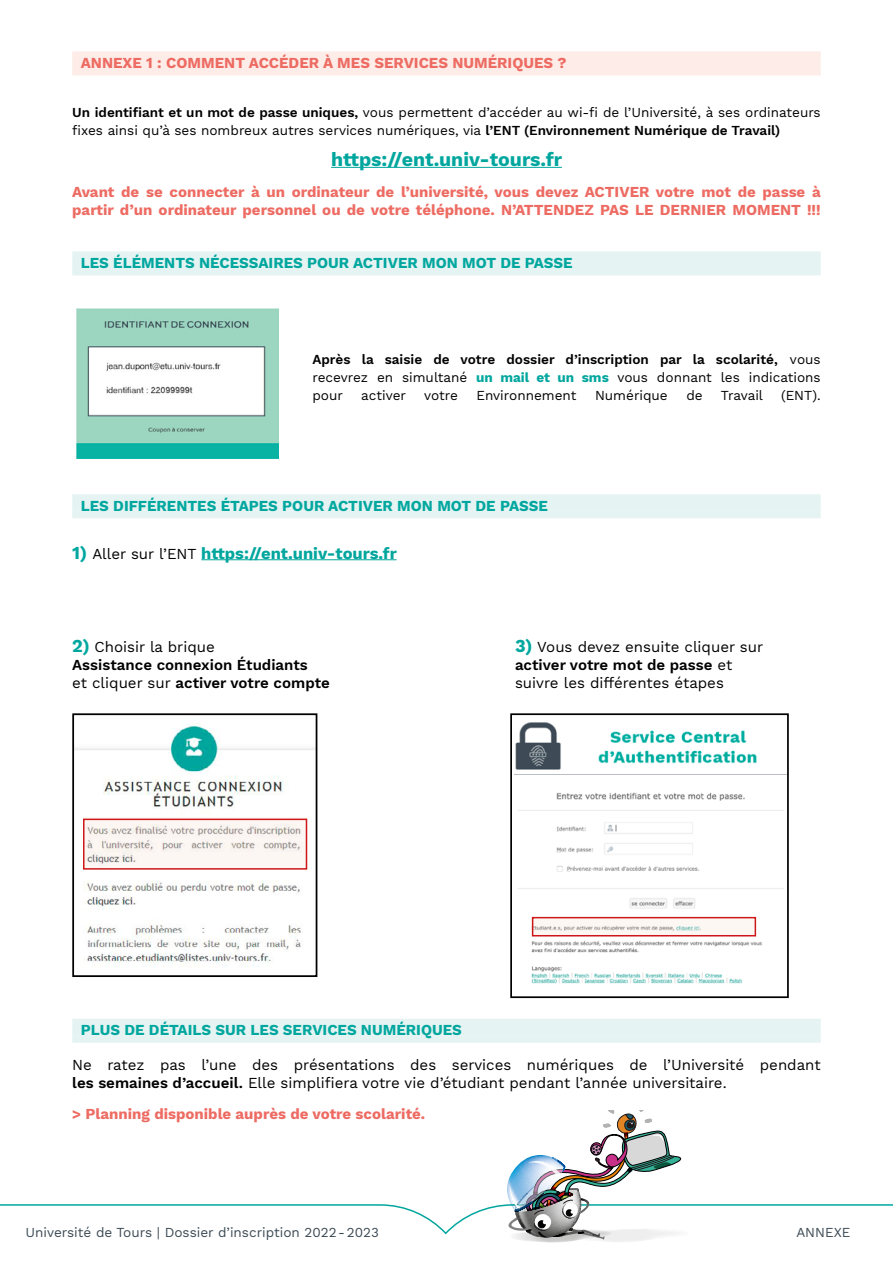
<style>
.page{position:relative;width:893px;height:1263px;background:#fff}
.page>*{position:absolute;margin:0;border:0;box-sizing:border-box;transform-origin:0 0}
.t1{font:700 19.5px "Work Sans";color:#00a69e}
.t2{font:700 16.5px "Work Sans";color:#00a69e}
.t3{font:700 15px/18px "Work Sans";color:#ed6b62}
.t4{font:15px/18px "Work Sans";color:#000}
.t5{font:700 15px "Work Sans";color:#00a79f}
.t6{font:600 15px/18px "Work Sans";color:#000}
.t7{font:13.5px/18px "Work Sans";color:#000}
.t8{font:600 13.5px/18px "Work Sans";color:#000;text-align:justify}
.t9{font:13.5px "Work Sans";color:#3b4953}
.s1{font-weight:600}
.s2{font-weight:400}
.s3{font-weight:700;color:#00a69e}
.s4{font-size:18px;color:#00a79f}
.s5{font-weight:400;font-size:15px;color:#000}
.s6{font-weight:700;font-size:18px;color:#00a79f}
</style>
<div class="page">
<svg style="left:0;top:1204px;width:893px;height:39px"></svg>
<div style="left:72px;top:51px;width:749px;height:17px;background:#fdece7"></div>
<div style="left:72px;top:68px;width:749px;height:7px;background:#fdece7"></div>
<hr style="left:331px;top:167px;width:231px;height:1px;background:#00a69e">
<div style="left:72px;top:251px;width:749px;height:17px;background:#e5f3f2"></div>
<div style="left:72px;top:268px;width:749px;height:7px;background:#e5f3f2"></div>
<div style="left:72px;top:494px;width:749px;height:17px;background:#e5f3f2"></div>
<div style="left:72px;top:511px;width:749px;height:7px;background:#e5f3f2"></div>
<hr style="left:201px;top:559px;width:196px;height:1px;background:#00a69e">
<div style="left:72px;top:1019px;width:749px;height:16px;background:#e5f3f2"></div>
<div style="left:72px;top:1035px;width:749px;height:8px;background:#e5f3f2"></div>
<svg style="left:505px;top:1110px;width:184px;height:132px"></svg>
<img style="left:77px;top:308px;width:201px;height:150px">
<img style="left:75px;top:723px;width:239px;height:244px">
<div style="left:72px;top:713px;width:245px;height:264px;border:2px solid #000"></div>
<svg style="left:83px;top:817px;width:224px;height:50px;fill:#fbf5f3"></svg>
<div style="left:83px;top:819px;width:224px;height:51px;border:2px solid #cd1719"></div>
<img style="left:515px;top:723px;width:271px;height:261px">
<div style="left:510px;top:713px;width:279px;height:285px;border:2px solid #000"></div>
<svg style="left:535px;top:920px;width:218px;height:13px;fill:#fdf7f4"></svg>
<div style="left:532px;top:917px;width:224px;height:19px;border:2px solid #cd1719"></div>
<p class="t3" style="left:81px;top:55px;width:487px">ANNEXE 1 : COMMENT ACCÉDER À MES SERVICES NUMÉRIQUES ?</p>
<p class="t7" style="left:72px;top:104px;width:750px"><span class="s1">Un identifiant et un mot de passe uniques,</span> vous permettent d’accéder au wi-fi de l’Université, à ses ordinateurs fixes ainsi qu’à ses nombreux autres services numériques, via <span class="s1">l’ENT (Environnement Numérique de Travail)</span></p>
<h1 class="t1" style="left:331px;top:148px;width:233px">https://ent.univ-tours.fr</h1>
<p class="t3" style="left:72px;top:183px;width:750px">Avant de se connecter à un ordinateur de l’université, vous devez ACTIVER votre mot de passe à partir d’un ordinateur personnel ou de votre téléphone. N’ATTENDEZ PAS LE DERNIER MOMENT !!!</p>
<p class="t5" style="left:81px;top:254px;width:493px">LES ÉLÉMENTS NÉCESSAIRES POUR ACTIVER MON MOT DE PASSE</p>
<p class="t8" style="left:312px;top:351px;width:510px">Après la saisie de votre dossier d’inscription par la scolarité, <span class="s2">vous recevrez en simultané</span> <span class="s3">un mail et un sms</span> <span class="s2">vous donnant les indications pour</span></p>
<p class="t7" style="left:361px;top:387px;width:46px">activer</p>
<p class="t7" style="left:424px;top:387px;width:35px">votre</p>
<p class="t7" style="left:476px;top:387px;width:102px">Environnement</p>
<p class="t7" style="left:595px;top:387px;width:74px">Numérique</p>
<p class="t7" style="left:686px;top:387px;width:18px">de</p>
<p class="t7" style="left:721px;top:387px;width:44px">Travail</p>
<p class="t7" style="left:781px;top:387px;width:41px">(ENT).</p>
<p class="t5" style="left:81px;top:497px;width:469px">LES DIFFÉRENTES ÉTAPES POUR ACTIVER MON MOT DE PASSE</p>
<p class="t2" style="left:72px;top:543px;width:326px"><span class="s4">1)</span> <span class="s5">Aller sur l’ENT</span> https://ent.univ-tours.fr</p>
<p class="t6" style="left:72px;top:639px;width:259px"><span class="s6">2)</span> <span class="s2">Choisir la brique<br></span>Assistance connexion Étudiants<br><span class="s2">et cliquer sur</span> activer votre compte</p>
<p class="t4" style="left:515px;top:639px;width:250px"><span class="s6">3)</span> Vous devez ensuite cliquer sur <span class="s1">activer votre mot de passe</span> et suivre les différentes étapes</p>
<p class="t5" style="left:81px;top:1021px;width:383px">PLUS DE DÉTAILS SUR LES SERVICES NUMÉRIQUES</p>
<p class="t4" style="left:72px;top:1057px;width:750px">Ne ratez pas l’une des présentations des services numériques de l’Université pendant <span class="s1">les semaines d’accueil.</span> Elle simplifiera votre vie d’étudiant pendant l’année universitaire.</p>
<p class="t3" style="left:72px;top:1106px;width:354px">&gt; Planning disponible auprès de votre scolarité.</p>
<p class="t9" style="left:26px;top:1225px;width:355px">Université de Tours | Dossier d’inscription 2022-2023</p>
<p class="t9" style="left:796px;top:1225px;width:56px">ANNEXE</p>
</div>
